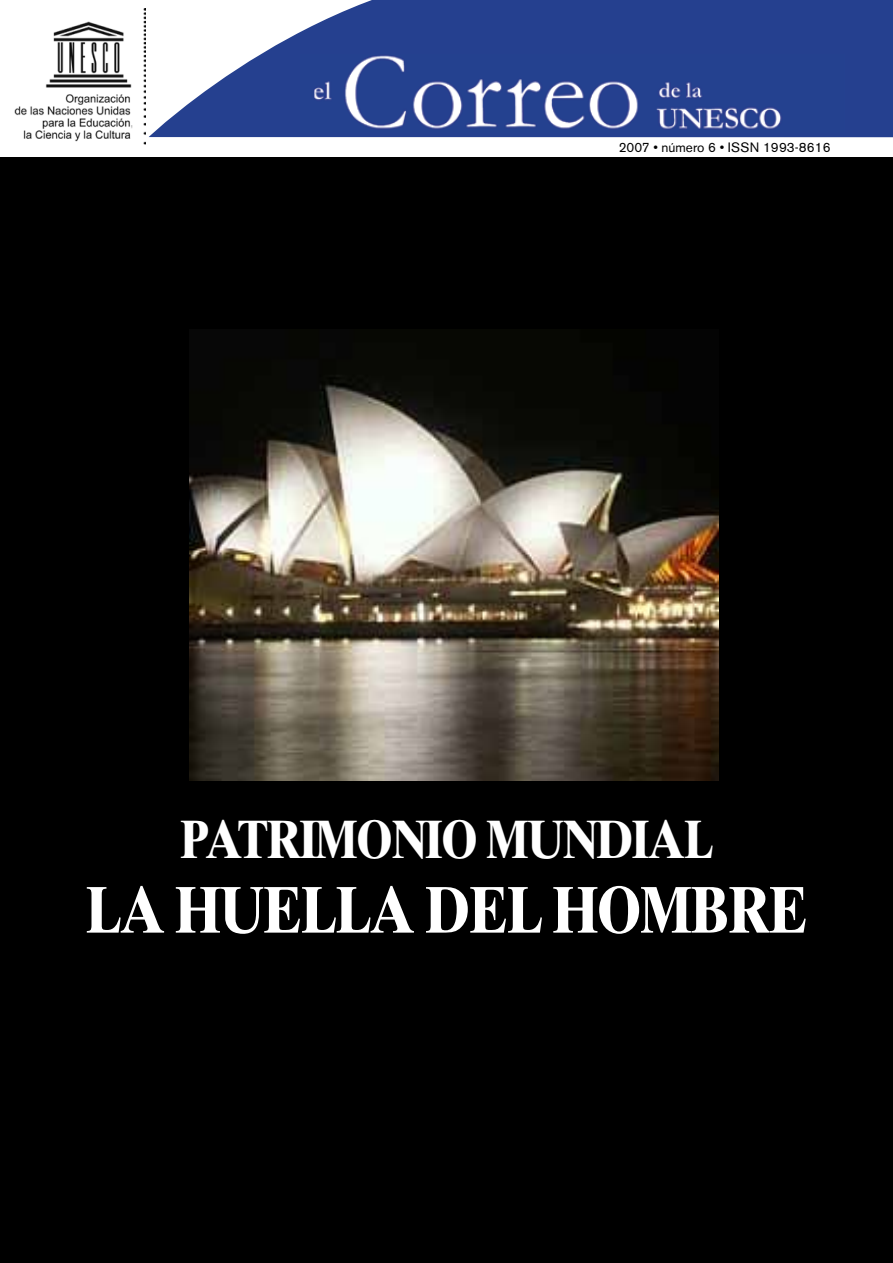
<style>
.page{position:relative;width:893px;height:1263px;background:#fff}
.page>*{position:absolute;margin:0;border:0;box-sizing:border-box;transform-origin:0 0}
.t1{font:700 66px "Times Ten";letter-spacing:-.04em;color:#fff;scale:.84 1}
.t2{font:700 54px "Times Ten";letter-spacing:-.04em;color:#fff;scale:.84 1}
.t3{font:13.5px "Akzidenz Grotesk BE";color:#000}
</style>
<div class="page">
<div style="left:0;top:157px;width:893px;height:1106px;background:#000"></div>
<img style="left:189px;top:374px;width:529px;height:407px">
<svg style="left:149px;top:0;width:744px;height:137px;fill:#25408f"></svg>
<img style="left:301px;top:54px;width:543px;height:78px">
<img style="left:14px;top:9px;width:131px;height:136px">
<p class="t3" style="left:619px;top:139px;width:213px">2007 • número 6 • ISSN 1993-8616</p>
<h2 class="t2" style="left:179px;top:806px;width:637px">PATRIMONIO MUNDIAL</h2>
<h1 class="t1" style="left:85px;top:870px;width:862px">LA HUELLA DEL HOMBRE</h1>
</div>
